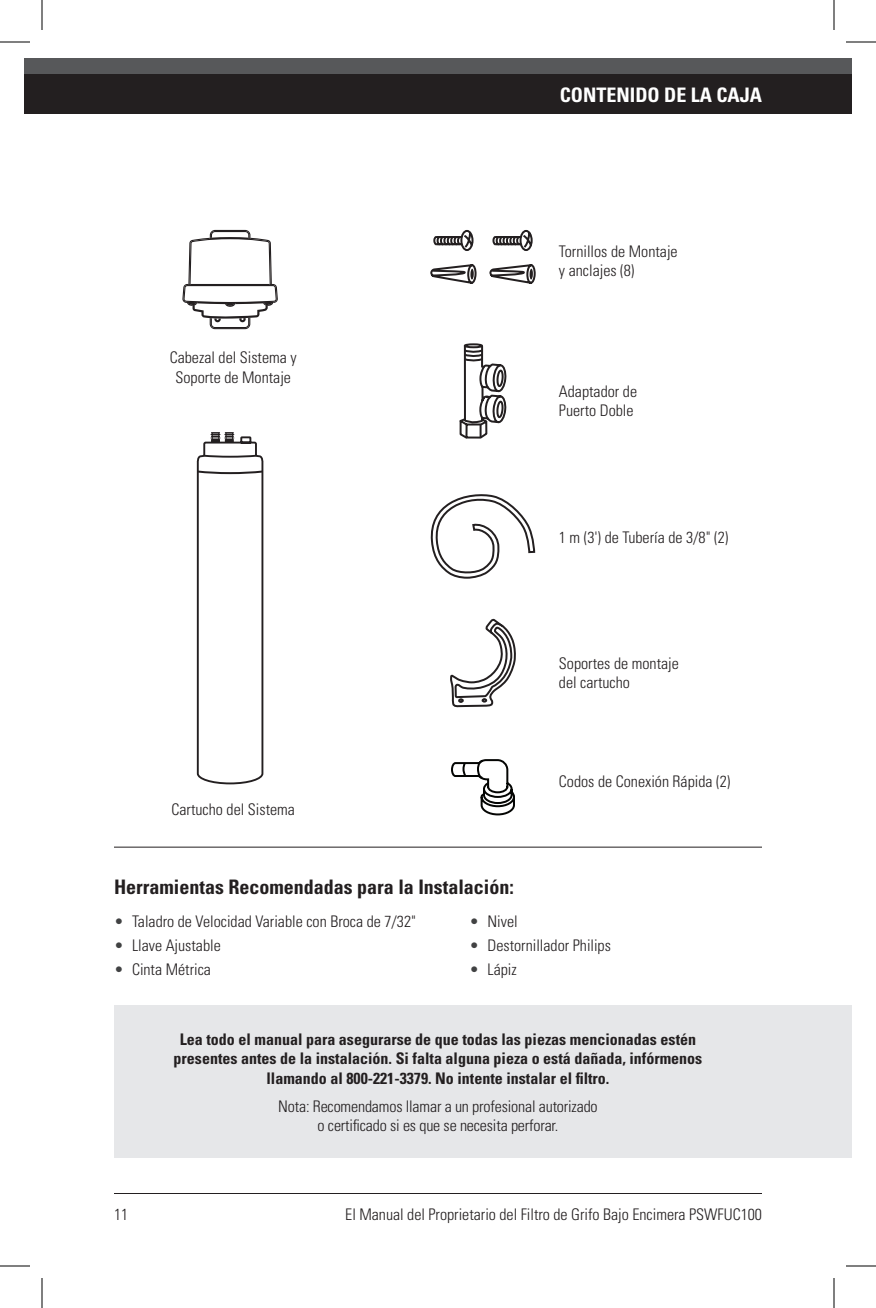
<style>
.page{position:relative;width:876px;height:1308px;background:#fff}
.page>*{position:absolute;margin:0;border:0;box-sizing:border-box;transform-origin:0 0}
.t1{font:700 condensed 20px "Univers";color:#231f20}
.t2{font:700 condensed 20px "Univers";color:#fff}
.t3{font:300 condensed 16px/19.2px "Univers";color:#231f20}
.t4{font:700 condensed 16px/19.2px "Univers";color:#231f20;text-align:center}
.s1{color:#414243}
</style>
<div class="page">
<hr style="left:114px;top:1193px;width:648px;height:1px;background:#231f20">
<div style="left:24px;top:58px;width:828px;height:17px;background:#57585a"></div>
<div style="left:24px;top:74px;width:828px;height:40px;background:#231f20"></div>
<div style="left:114px;top:1006px;width:738px;height:152px;background:#e6e7e9"></div>
<svg style="left:182px;top:230px;width:96px;height:99px"></svg>
<svg style="left:451px;top:759px;width:64px;height:57px"></svg>
<svg style="left:430px;top:264px;width:47px;height:20px"></svg>
<svg style="left:433px;top:230px;width:41px;height:21px"></svg>
<svg style="left:489px;top:264px;width:47px;height:20px"></svg>
<svg style="left:492px;top:230px;width:41px;height:21px"></svg>
<svg style="left:459px;top:343px;width:48px;height:96px"></svg>
<svg style="left:196px;top:432px;width:68px;height:353px"></svg>
<svg style="left:430px;top:494px;width:106px;height:85px"></svg>
<svg style="left:450px;top:618px;width:66px;height:90px"></svg>
<hr style="left:114px;top:847px;width:648px;height:1px;background:#231f20">
<hr style="left:0;top:42px;width:30px;height:1px;background:#000">
<hr style="left:846px;top:42px;width:30px;height:1px;background:#000">
<hr style="left:0;top:1266px;width:30px;height:1px;background:#000">
<hr style="left:846px;top:1266px;width:30px;height:1px;background:#000">
<hr style="left:42px;top:0;width:1px;height:30px;background:#000">
<hr style="left:42px;top:1278px;width:1px;height:30px;background:#000">
<hr style="left:834px;top:0;width:1px;height:30px;background:#000">
<hr style="left:834px;top:1278px;width:1px;height:30px;background:#000">
<p class="t2" style="left:560px;top:82px;width:204px">CONTENIDO DE LA CAJA</p>
<p class="t3" style="left:170px;top:348px;width:129px;text-align:center">Cabezal del Sistema y<br>Soporte de Montaje</p>
<p class="t3" style="left:172px;top:800px;width:125px">Cartucho del Sistema</p>
<p class="t1" style="left:114px;top:875px;width:401px">Herramientas Recomendadas para la Instalación:</p>
<p class="t3" style="left:559px;top:241px;width:120px">Tornillos de Montaje y anclajes (8)</p>
<p class="t3" style="left:559px;top:382px;width:80px">Adaptador de<br>Puerto Doble</p>
<p class="t3" style="left:559px;top:527px;width:171px">1 m (3') de Tubería de 3/8" (2)</p>
<p class="t3" style="left:559px;top:654px;width:121px">Soportes de montaje del cartucho</p>
<p class="t3" style="left:559px;top:772px;width:173px">Codos de Conexión Rápida (2)</p>
<p class="t3" style="left:114px;top:912px;width:304px"><span class="s1">•</span> Taladro de Velocidad Variable con Broca de 7/32"</p>
<p class="t3" style="left:114px;top:936px;width:108px"><span class="s1">•</span> Llave Ajustable</p>
<p class="t3" style="left:114px;top:960px;width:99px"><span class="s1">•</span> Cinta Métrica</p>
<p class="t3" style="left:470px;top:912px;width:50px"><span class="s1">•</span> Nivel</p>
<p class="t3" style="left:470px;top:936px;width:143px"><span class="s1">•</span> Destornillador Philips</p>
<p class="t3" style="left:470px;top:960px;width:49px"><span class="s1">•</span> Lápiz</p>
<p class="t4" style="left:174px;top:1030px;width:530px">Lea todo el manual para asegurarse de que todas las piezas mencionadas estén presentes antes de la instalación. Si falta alguna pieza o está dañada, infórmenos llamando al 800-221-3379. No intente instalar el filtro.</p>
<p class="t3" style="left:278px;top:1096px;width:321px;text-align:center">Nota: Recomendamos llamar a un profesional autorizado o certificado si es que se necesita perforar.</p>
<p class="t3" style="left:114px;top:1204px;width:16px">11</p>
<p class="t3" style="left:345px;top:1204px;width:418px">El Manual del Proprietario del Filtro de Grifo Bajo Encimera PSWFUC100</p>
</div>
